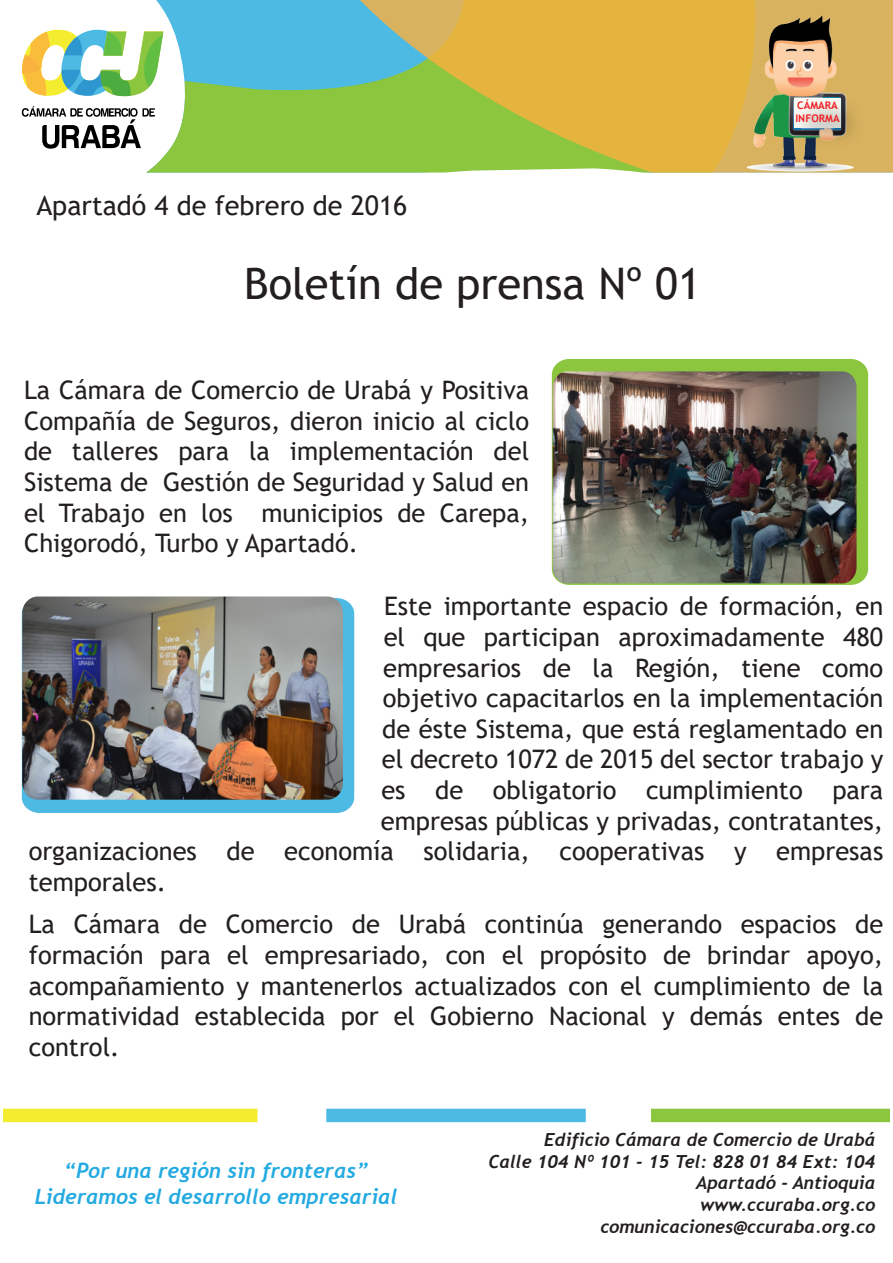
<style>
.page{position:relative;width:893px;height:1263px;background:#fff}
.page>*{position:absolute;margin:0;border:0;box-sizing:border-box;transform-origin:0 0}
.t1{font:43.5px "Trebuchet MS";color:#231f20}
.t2{font:27px "Trebuchet MS";color:#231f20}
.t3{font:25.5px/30.6px "Trebuchet MS";color:#231f20;text-align:justify}
.t4{font:italic 700 21px/25.2px "Trebuchet";color:#24aae1;text-align:center}
.t5{font:italic 700 18px/21.6px "Trebuchet";color:#231f20;text-align:right}
.t6{font:700 10.5px/12.6px "Trebuchet MS";color:#ee1d23}
</style>
<div class="page">
<div style="left:22px;top:599px;width:332px;height:214px;background:#4cbae2"></div>
<div style="left:552px;top:359px;width:316px;height:226px;background:#8bc63e;border-radius:17px"></div>
<svg style="left:146px;top:0;width:104px;height:173px"></svg>
<svg style="left:250px;top:0;width:643px;height:173px;background:#afbb5b"></svg>
<svg style="left:22px;top:30px;width:141px;height:66px"></svg>
<svg style="left:22px;top:106px;width:133px;height:43px"></svg>
<div style="left:3px;top:1109px;width:254px;height:13px;background:#f4ed2f"></div>
<div style="left:326px;top:1109px;width:260px;height:13px;background:#4cbae2"></div>
<div style="left:651px;top:1109px;width:239px;height:13px;background:#8bc63e"></div>
<img style="left:22px;top:596px;width:321px;height:204px">
<img style="left:553px;top:371px;width:303px;height:212px">
<img style="left:716px;top:15px;width:167px;height:158px">
<img style="left:760px;top:88px;width:133px;height:70px">
<p class="t2" style="left:36px;top:188px;width:372px">Apartadó 4 de febrero de 2016</p>
<h1 class="t1" style="left:244px;top:256px;width:458px">Boletín de prensa Nº 01</h1>
<p class="t6" style="left:795px;top:99px;width:46px">CÁMARA<br>INFORMA</p>
<p class="t3" style="left:24px;top:375px;width:507px">La Cámara de Comercio de Urabá y Positiva Compañía de Seguros, dieron inicio al ciclo de talleres para la implementación del Sistema de Gestión de Seguridad y Salud en el Trabajo en los municipios de Carepa, Chigorodó, Turbo y Apartadó.</p>
<p class="t3" style="left:384px;top:591px;width:501px">Este importante espacio de formación, en</p>
<p class="t3" style="left:384px;top:621px;width:501px">el que participan aproximadamente 480</p>
<p class="t3" style="left:383px;top:652px;width:502px">empresarios de la Región, tiene como</p>
<p class="t3" style="left:383px;top:683px;width:502px">objetivo capacitarlos en la implementación</p>
<p class="t3" style="left:382px;top:713px;width:502px">de éste Sistema, que está reglamentado en</p>
<p class="t3" style="left:382px;top:744px;width:503px">el decreto 1072 de 2015 del sector trabajo y</p>
<p class="t3" style="left:381px;top:774px;width:503px">es de obligatorio cumplimiento para</p>
<p class="t3" style="left:381px;top:805px;width:504px">empresas públicas y privadas, contratantes,</p>
<p class="t3" style="left:29px;top:836px;width:856px">organizaciones de economía solidaria, cooperativas y empresas</p>
<p class="t3" style="left:29px;top:866px;width:139px">temporales.</p>
<p class="t3" style="left:29px;top:909px;width:856px">La Cámara de Comercio de Urabá continúa generando espacios de formación para el empresariado, con el propósito de brindar apoyo, acompañamiento y mantenerlos actualizados con el cumplimiento de la normatividad establecida por el Gobierno Nacional y demás entes de control.</p>
<p class="t4" style="left:35px;top:1158px;width:364px">“Por una región sin fronteras”<br>Lideramos el desarrollo empresarial</p>
<p class="t5" style="left:488px;top:1129px;width:388px">Edificio Cámara de Comercio de Urabá<br>Calle 104 Nº 101 - 15 Tel: 828 01 84 Ext: 104<br>Apartadó - Antioquia<br>www.ccuraba.org.co comunicaciones@ccuraba.org.co</p>
</div>
